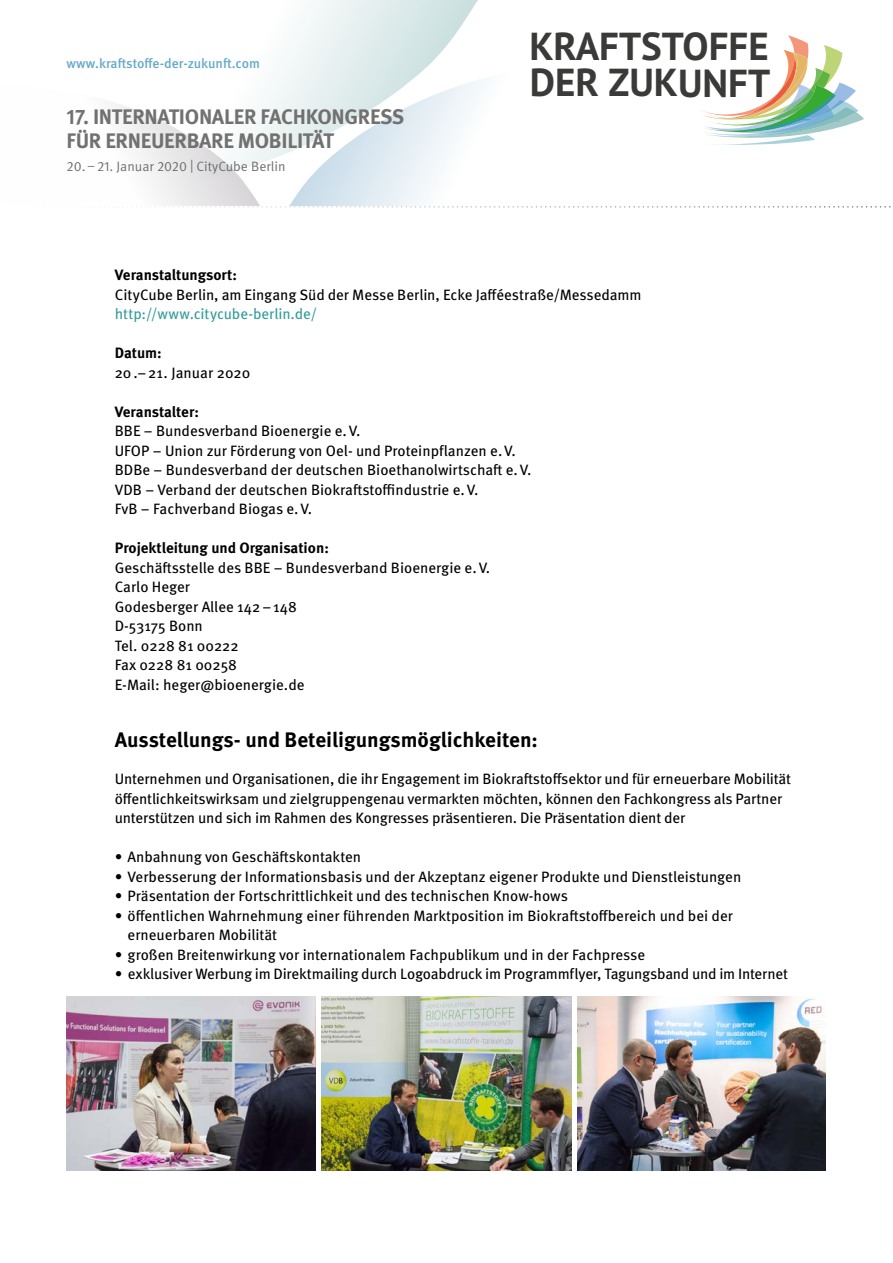
<style>
.page{position:relative;width:893px;height:1263px;background:#fff}
.page>*{position:absolute;margin:0;border:0;box-sizing:border-box;transform-origin:0 0}
.t1{font:700 39px/36.3px "PT Sans";color:#3a3a39}
.t2{font:700 21px/24px "Meta OT";letter-spacing:-.015em;color:#717170}
.t3{font:700 21px "Meta OT";color:#000}
.t4{font:15px/19.5px "Meta OT";letter-spacing:-.005em;color:#000}
.t5{font:700 15px "Meta OT";letter-spacing:-.005em;color:#000}
.t6{font:15px "Meta OT";letter-spacing:-.005em;color:#339d9c}
.t7{font:13.5px "Meta OT Norm";color:#6f6d6f}
.t8{font:500 13.5px "Meta OT";color:#65a9c8}
</style>
<div class="page">
<svg style="left:302px;top:0;width:176px;height:35px"></svg>
<svg style="left:113px;top:35px;width:778px;height:173px"></svg>
<img style="left:67px;top:996px;width:248px;height:174px">
<img style="left:321px;top:996px;width:251px;height:174px">
<img style="left:577px;top:996px;width:249px;height:174px">
<p class="t8" style="left:67px;top:55px;width:195px">www.kraftstoffe-der-zukunft.com</p>
<h2 class="t2" style="left:67px;top:105px;width:339px">17. INTERNATIONALER FACHKONGRESS<br>FÜR ERNEUERBARE MOBILITÄT</h2>
<p class="t7" style="left:67px;top:158px;width:220px">20.–21. Januar 2020 | CityCube Berlin</p>
<h1 class="t1" style="left:529px;top:28px;width:242px">KRAFTSTOFFE<br>DER ZUKUNFT</h1>
<p class="t5" style="left:115px;top:266px;width:124px">Veranstaltungsort:</p>
<p class="t4" style="left:115px;top:285px;width:528px">CityCube Berlin, am Eingang Süd der Messe Berlin, Ecke Jafféestraße/Messedamm</p>
<p class="t6" style="left:115px;top:305px;width:204px">http://www.citycube-berlin.de/</p>
<p class="t5" style="left:115px;top:344px;width:48px">Datum:</p>
<p class="t4" style="left:115px;top:363px;width:137px">20.–21. Januar 2020</p>
<p class="t5" style="left:115px;top:402px;width:86px">Veranstalter:</p>
<p class="t4" style="left:115px;top:421px;width:418px">BBE – Bundesverband Bioenergie e.V.<br>UFOP – Union zur Förderung von Oel- und Proteinpflanzen e.V.<br>BDBe – Bundesverband der deutschen Bioethanolwirtschaft e.V.<br>VDB – Verband der deutschen Biokraftstoffindustrie e.V.<br>FvB – Fachverband Biogas e.V.</p>
<p class="t5" style="left:115px;top:539px;width:216px">Projektleitung und Organisation:</p>
<p class="t4" style="left:115px;top:558px;width:377px">Geschäftsstelle des BBE – Bundesverband Bioenergie e.V.<br>Carlo Heger<br>Godesberger Allee 142–148<br>D-53175 Bonn<br>Tel. 0228 81 00222<br>Fax 0228 81 00258<br>E-Mail: heger@bioenergie.de</p>
<h2 class="t3" style="left:115px;top:726px;width:425px">Ausstellungs- und Beteiligungsmöglichkeiten:</h2>
<p class="t4" style="left:115px;top:769px;width:678px">Unternehmen und Organisationen, die ihr Engagement im Biokraftstoffsektor und für erneuerbare Mobilität öffentlichkeitswirksam und zielgruppengenau vermarkten möchten, können den Fachkongress als Partner unterstützen und sich im Rahmen des Kongresses präsentieren. Die Präsentation dient der</p>
<p class="t4" style="left:115px;top:847px;width:248px">• Anbahnung von Geschäftskontakten</p>
<p class="t4" style="left:115px;top:867px;width:628px">• Verbesserung der Informationsbasis und der Akzeptanz eigener Produkte und Dienstleistungen</p>
<p class="t4" style="left:115px;top:886px;width:455px">• Präsentation der Fortschrittlichkeit und des technischen Know-hows</p>
<p class="t4" style="left:128px;top:906px;width:607px;text-indent:-13px">• öffentlichen Wahrnehmung einer führenden Marktposition im Biokraftstoffbereich und bei der erneuerbaren Mobilität</p>
<p class="t4" style="left:115px;top:945px;width:532px">• großen Breitenwirkung vor internationalem Fachpublikum und in der Fachpresse</p>
<p class="t4" style="left:115px;top:964px;width:675px">• exklusiver Werbung im Direktmailing durch Logoabdruck im Programmflyer, Tagungsband und im Internet</p>
</div>
